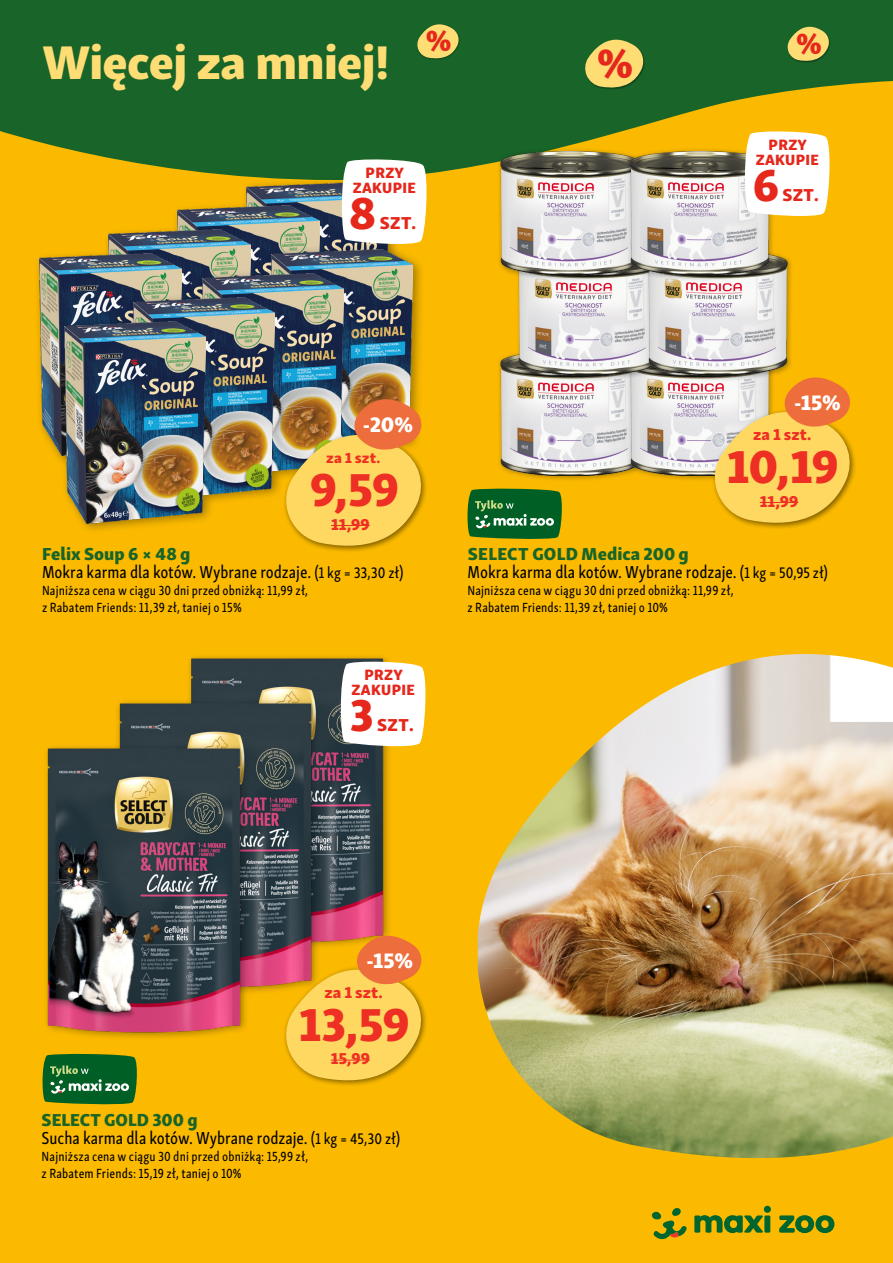
<style>
.page{position:relative;width:893px;height:1263px;background:#fff}
.page>*{position:absolute;margin:0;border:0;box-sizing:border-box;transform-origin:0 0}
.t1{font:48.6px "FNMZ Skolar Sans Latn Eb";letter-spacing:-.01em;color:#ffdd75}
.Price_y_Small_Price_digital{font:47.55px "FNMZ Skolar Sans Latn Eb";letter-spacing:-.015em;color:#ee2f24}
.Promotion_teaser_big_additional_line2{font:46.05px "FNMZ Skolar Sans Latn Eb";color:#e5271c}
.Price_y_Small_Discount_digital{font:21.6px "FNMZ Skolar Sans Latn Eb";color:#fff}
.Product_Name{font:17.85px "FNMZ Skolar Sans Latn Cp Me";color:#000}
.Product_Name-2{font:17.85px "FNMZ Skolar Sans Latn Eb";letter-spacing:.005em;color:#196428}
.Promotion_teaser_big_additional_line2-2{font:17.85px "FNMZ Skolar Sans Latn Eb";letter-spacing:.02em;color:#e5271c}
.Price_y_Small_Original_Price_digital{font:16.2px "FNMZ Skolar Sans Latn Eb";letter-spacing:.005em;color:#ee2f24}
.Price_y_Small_add_on_ab___je_digital{font:16.2px "FNMZ Skolar Sans Latn Eb";letter-spacing:.005em;color:#ee2f24}
.Promotion_teaser_big_additional_line2-3{font:15.3px/15px "FNMZ Skolar Sans Latn Eb";letter-spacing:.02em;color:#e5271c;text-align:center}
.Price_y_Small_add_on_ab___je_digital-2{font:15px "FNMZ Skolar Sans Latn Eb";color:#ee2f24}
.Product_Name-3{font:13.65px "FNMZ Skolar Sans Latn Cp Me";letter-spacing:.01em;color:#000}
.s1{font-size:15.75px}
</style>
<div class="page">
<div style="left:0;top:0;width:892px;height:1263px;background:#fbba00"></div>
<svg style="left:0;top:0;width:892px;height:176px;background:#366f22"></svg>
<div style="left:585px;top:40px;width:60px;height:50px;background:#196428"></div>
<div style="left:417px;top:24px;width:43px;height:36px;background:#196428"></div>
<div style="left:497px;top:347px;width:148px;height:135px;background:#000;opacity:.35"></div>
<img style="left:500px;top:352px;width:127px;height:123px">
<div style="left:627px;top:347px;width:148px;height:135px;background:#000;opacity:.35"></div>
<img style="left:630px;top:382px;width:82px;height:93px">
<div style="left:515px;top:247px;width:148px;height:135px;background:#000;opacity:.35"></div>
<img style="left:519px;top:282px;width:126px;height:93px">
<div style="left:645px;top:247px;width:148px;height:135px;background:#000;opacity:.35"></div>
<img style="left:649px;top:251px;width:138px;height:124px">
<div style="left:497px;top:147px;width:148px;height:135px;background:#000;opacity:.35"></div>
<img style="left:500px;top:151px;width:127px;height:124px">
<div style="left:627px;top:147px;width:148px;height:135px;background:#000;opacity:.35"></div>
<img style="left:630px;top:151px;width:139px;height:124px">
<img style="left:477px;top:654px;width:415px;height:505px">
<svg style="left:651px;top:1208px;width:35px;height:31px"></svg>
<svg style="left:694px;top:1206px;width:140px;height:27px"></svg>
<img style="left:246px;top:182px;width:93px;height:61px">
<img style="left:178px;top:206px;width:141px;height:37px">
<img style="left:109px;top:230px;width:141px;height:13px">
<img style="left:40px;top:255px;width:19px;height:201px">
<div style="left:59px;top:243px;width:366px;height:292px;background:#000;opacity:.35"></div>
<img style="left:271px;top:249px;width:141px;height:150px">
<img style="left:202px;top:273px;width:142px;height:202px">
<img style="left:133px;top:297px;width:142px;height:202px">
<img style="left:64px;top:321px;width:142px;height:202px">
<img style="left:189px;top:656px;width:201px;height:280px">
<img style="left:117px;top:672px;width:269px;height:264px">
<div style="left:282px;top:431px;width:146px;height:122px;background:#000;opacity:.5"></div>
<svg style="left:284px;top:399px;width:142px;height:149px;background:#e8b44b"></svg>
<hr style="left:331px;top:525px;width:39px;height:1px;background:#ee2f24">
<svg style="left:467px;top:489px;width:95px;height:50px;background:#267336"></svg>
<svg style="left:43px;top:1058px;width:94px;height:46px;background:#237239"></svg>
<svg style="left:338px;top:660px;width:88px;height:89px;background:#edeae0"></svg>
<svg style="left:742px;top:130px;width:90px;height:89px;background:#fbf4e0"></svg>
<svg style="left:339px;top:158px;width:90px;height:89px;background:#e8e9de"></svg>
<div style="left:711px;top:408px;width:145px;height:122px;background:#000;opacity:.5"></div>
<svg style="left:712px;top:377px;width:142px;height:148px;background:#f4c45f"></svg>
<hr style="left:759px;top:502px;width:39px;height:1px;background:#ee2f24">
<div style="left:282px;top:966px;width:146px;height:122px;background:#000;opacity:.5"></div>
<svg style="left:284px;top:936px;width:142px;height:147px"></svg>
<hr style="left:331px;top:1060px;width:39px;height:1px;background:#ee2f24">
<img style="left:45px;top:717px;width:269px;height:341px">
<svg style="left:787px;top:27px;width:43px;height:35px;background:#beb95e"></svg>
<svg style="left:584px;top:40px;width:61px;height:49px"></svg>
<svg style="left:416px;top:24px;width:44px;height:35px"></svg>
<h1 class="t1" style="left:43px;top:21px;width:348px">Więcej za mniej!</h1>
<p class="Promotion_teaser_big_additional_line2-3" style="left:353px;top:164px;width:65px">PRZY<br>ZAKUPIE</p>
<p class="Promotion_teaser_big_additional_line2" style="left:349px;top:174px;width:29px">8</p>
<p class="Promotion_teaser_big_additional_line2-2" style="left:380px;top:208px;width:38px">SZT.</p>
<p class="Promotion_teaser_big_additional_line2-3" style="left:755px;top:136px;width:65px">PRZY<br>ZAKUPIE</p>
<p class="Promotion_teaser_big_additional_line2" style="left:752px;top:146px;width:28px">6</p>
<p class="Promotion_teaser_big_additional_line2-2" style="left:782px;top:180px;width:38px">SZT.</p>
<p class="Price_y_Small_Discount_digital" style="left:363px;top:407px;width:51px">-20%</p>
<p class="Price_y_Small_add_on_ab___je_digital-2" style="left:326px;top:445px;width:56px">za 1 szt.</p>
<p class="Price_y_Small_Price_digital" style="left:310px;top:450px;width:91px">9,59</p>
<p class="Price_y_Small_Original_Price_digital" style="left:331px;top:510px;width:40px">11,99</p>
<p class="Product_Name-2" style="left:42px;top:539px;width:150px">Felix Soup 6 × 48 g</p>
<p class="Product_Name" style="left:42px;top:559px;width:363px">Mokra karma dla kotów. Wybrane rodzaje. <span class="s1">(1 kg = 33,30 zł)</span></p>
<p class="Product_Name-3" style="left:42px;top:580px;width:267px">Najniższa cena w ciągu 30 dni przed obniżką: 11,99 zł,</p>
<p class="Product_Name-3" style="left:42px;top:597px;width:201px">z Rabatem Friends: 11,39 zł, taniej o 15%</p>
<p class="Promotion_teaser_big_additional_line2-3" style="left:351px;top:666px;width:65px">PRZY<br>ZAKUPIE</p>
<p class="Promotion_teaser_big_additional_line2" style="left:350px;top:676px;width:25px">3</p>
<p class="Promotion_teaser_big_additional_line2-2" style="left:377px;top:710px;width:38px">SZT.</p>
<p class="Price_y_Small_Discount_digital" style="left:794px;top:384px;width:48px">-15%</p>
<p class="Price_y_Small_add_on_ab___je_digital" style="left:753px;top:421px;width:60px">za 1 szt.</p>
<p class="Price_y_Small_Price_digital" style="left:727px;top:427px;width:113px">10,19</p>
<p class="Price_y_Small_Original_Price_digital" style="left:759px;top:487px;width:40px">11,99</p>
<p class="Product_Name-2" style="left:467px;top:539px;width:223px">SELECT GOLD Medica 200 g</p>
<p class="Product_Name" style="left:467px;top:559px;width:362px">Mokra karma dla kotów. Wybrane rodzaje. <span class="s1">(1 kg = 50,95 zł)</span></p>
<p class="Product_Name-3" style="left:467px;top:580px;width:267px">Najniższa cena w ciągu 30 dni przed obniżką: 11,99 zł,</p>
<p class="Product_Name-3" style="left:467px;top:597px;width:202px">z Rabatem Friends: 11,39 zł, taniej o 10%</p>
<p class="Price_y_Small_Discount_digital" style="left:366px;top:942px;width:48px">-15%</p>
<p class="Price_y_Small_add_on_ab___je_digital" style="left:324px;top:978px;width:60px">za 1 szt.</p>
<p class="Price_y_Small_Price_digital" style="left:299px;top:984px;width:113px">13,59</p>
<p class="Price_y_Small_Original_Price_digital" style="left:331px;top:1045px;width:41px">15,99</p>
<p class="Product_Name-2" style="left:42px;top:1105px;width:157px">SELECT GOLD 300 g</p>
<p class="Product_Name" style="left:42px;top:1125px;width:360px">Sucha karma dla kotów. Wybrane rodzaje. <span class="s1">(1 kg = 45,30 zł)</span></p>
<p class="Product_Name-3" style="left:42px;top:1146px;width:268px">Najniższa cena w ciągu 30 dni przed obniżką: 15,99 zł,</p>
<p class="Product_Name-3" style="left:42px;top:1163px;width:201px">z Rabatem Friends: 15,19 zł, taniej o 10%</p>
</div>
